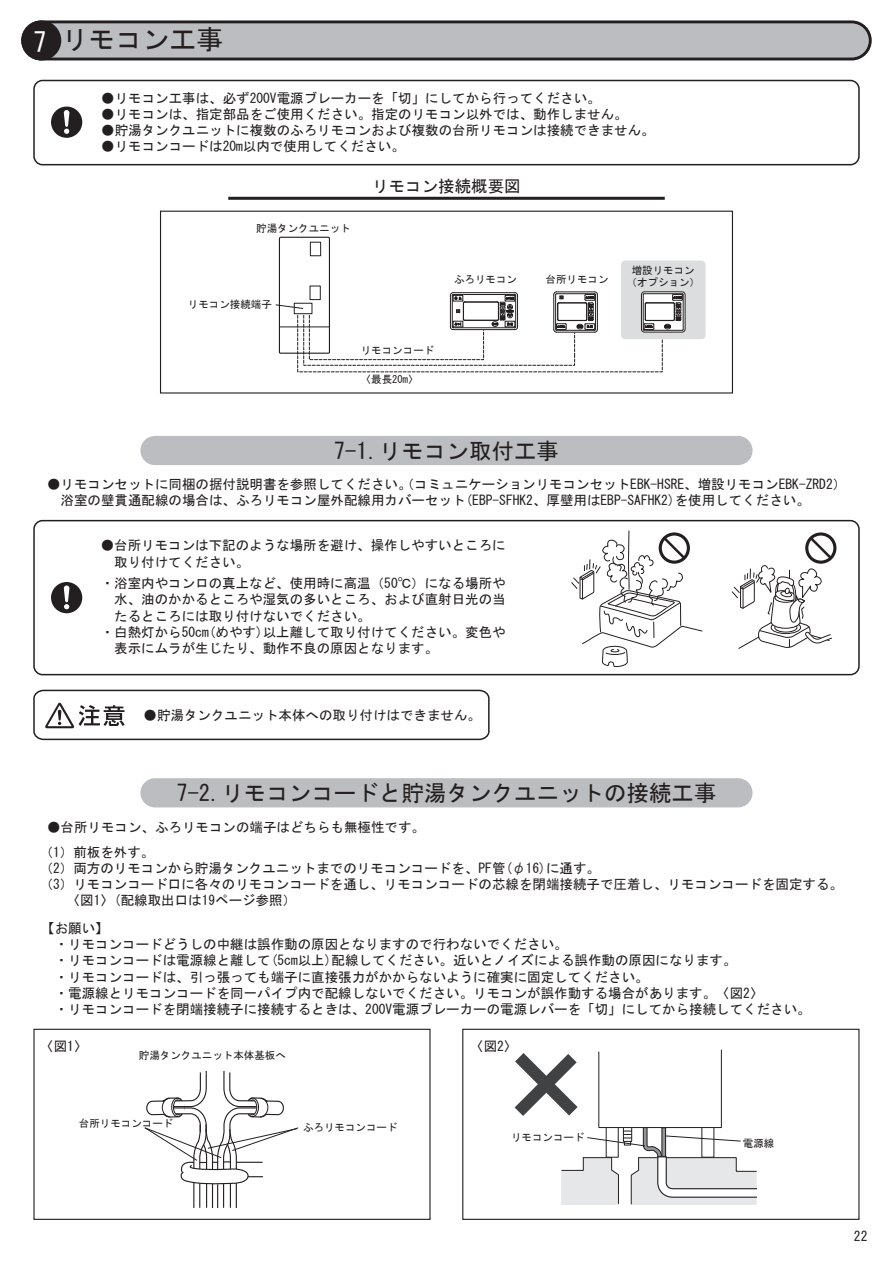
<style>
.page{position:relative;width:893px;height:1263px;background:#fff}
.page>*{position:absolute;margin:0;border:0;box-sizing:border-box;transform-origin:0 0}
.t1{font:27px "MS Gothic";color:#231f20}
.t2{font:27px "MS Gothic";color:#fff}
.t3{font:22.5px "MS Gothic";color:#231f20}
.t4{font:16.5px "MS Gothic";color:#231f20}
.t5{font:13.5px/16.2px "MS Gothic";color:#231f20}
.t6{font:10.5px/12.6px "MS Gothic";color:#231f20;text-align:center}
</style>
<div class="page">
<div style="left:140px;top:436px;width:612px;height:29px;background:#bcbdc0;border-radius:15px"></div>
<hr style="left:228px;top:197px;width:437px;height:3px;background:#231f20">
<div style="left:33px;top:80px;width:827px;height:85px;border:2px solid #231f20;border-radius:9px"></div>
<div style="left:33px;top:520px;width:827px;height:155px;border:2px solid #231f20;border-radius:9px"></div>
<svg style="left:21px;top:20px;width:851px;height:40px;background:#a8a8ab"></svg>
<div style="left:21px;top:20px;width:40px;height:40px;background:#231f20;border-radius:50%"></div>
<svg style="left:51px;top:107px;width:31px;height:31px"></svg>
<svg style="left:51px;top:582px;width:31px;height:31px"></svg>
<svg style="left:33px;top:689px;width:457px;height:52px"></svg>
<svg style="left:571px;top:530px;width:132px;height:137px"></svg>
<div style="left:621px;top:260px;width:84px;height:79px;background:#dcdddf;border-radius:4px"></div>
<div style="left:160px;top:211px;width:573px;height:183px;border:1px solid #231f20"></div>
<div style="left:641px;top:292px;width:44px;height:40px;border:1px solid #231f20;border-radius:3px"></div>
<hr style="left:683px;top:295px;width:1px;height:34px;background:#231f20">
<svg style="left:275px;top:236px;width:408px;height:137px"></svg>
<div style="left:140px;top:778px;width:612px;height:29px;background:#bcbdc0;border-radius:15px"></div>
<div style="left:33px;top:1029px;width:398px;height:191px;border:1px solid #231f20"></div>
<div style="left:462px;top:1029px;width:397px;height:191px;border:1px solid #231f20"></div>
<svg style="left:514px;top:1049px;width:244px;height:156px"></svg>
<svg style="left:144px;top:1071px;width:155px;height:137px"></svg>
<svg style="left:731px;top:532px;width:105px;height:117px"></svg>
<h1 class="t2" style="left:33px;top:28px;width:15px">7</h1>
<h1 class="t1" style="left:62px;top:26px;width:164px">リモコン工事</h1>
<p class="t5" style="left:101px;top:90px;width:501px">●リモコン工事は、必ず200V電源ブレーカーを「切」にしてから行ってください。</p>
<p class="t5" style="left:101px;top:106px;width:528px">●リモコンは、指定部品をご使用ください。指定のリモコン以外では、動作しません。</p>
<p class="t5" style="left:101px;top:122px;width:555px">●貯湯タンクユニットに複数のふろリモコンおよび複数の台所リモコンは接続できません。</p>
<p class="t5" style="left:101px;top:138px;width:305px">●リモコンコードは20m以内で使用してください。</p>
<p class="t6" style="left:256px;top:222px;width:96px">貯湯タンクユニット</p>
<p class="t4" style="left:372px;top:178px;width:150px">リモコン接続概要図</p>
<p class="t6" style="left:188px;top:298px;width:85px">リモコン接続端子</p>
<p class="t6" style="left:454px;top:272px;width:64px">ふろリモコン</p>
<p class="t6" style="left:361px;top:344px;width:75px">リモコンコード</p>
<p class="t6" style="left:361px;top:373px;width:59px">〈最長20m〉</p>
<p class="t6" style="left:546px;top:272px;width:64px">台所リモコン</p>
<p class="t6" style="left:626px;top:264px;width:75px">増設リモコン（オプション）</p>
<h2 class="t3" style="left:334px;top:439px;width:226px">7-1.リモコン取付工事</h2>
<p class="t5" style="left:47px;top:476px;width:801px">●リモコンセットに同梱の据付説明書を参照してください。（コミュニケーションリモコンセットEBK-HSRE、増設リモコンEBK-ZRD2）　浴室の壁貫通配線の場合は、ふろリモコン屋外配線用カバーセット(EBP-SFHK2、厚壁用はEBP-SAFHK2)を使用してください。</p>
<p class="t5" style="left:114px;top:537px;width:393px;text-indent:-14px">●台所リモコンは下記のような場所を避け、操作しやすいところに取り付けてください。</p>
<p class="t5" style="left:101px;top:575px;width:406px">・浴室内やコンロの真上など、使用時に高温（50℃）になる場所や</p>
<p class="t5" style="left:114px;top:591px;width:393px">水、油のかかるところや湿気の多いところ、および直射日光の当</p>
<p class="t5" style="left:114px;top:608px;width:258px">たるところには取り付けないでください。</p>
<p class="t5" style="left:101px;top:624px;width:406px">・白熱灯から50cm(めやす)以上離して取り付けてください。変色や</p>
<p class="t5" style="left:114px;top:640px;width:325px">表示にムラが生じたり、動作不良の原因となります。</p>
<p class="t5" style="left:144px;top:707px;width:339px">●貯湯タンクユニット本体への取り付けはできません。</p>
<h2 class="t3" style="left:176px;top:782px;width:541px">7-2.リモコンコードと貯湯タンクユニットの接続工事</h2>
<p class="t5" style="left:40px;top:814px;width:387px;line-height:24.9px;text-indent:7px">●台所リモコン、ふろリモコンの端子はどちらも無極性です。（1）前板を外す。</p>
<p class="t5" style="left:40px;top:860px;width:562px">（2）両方のリモコンから貯湯タンクユニットまでのリモコンコードを、PF管(φ16)に通す。</p>
<p class="t5" style="left:40px;top:876px;width:805px">（3）リモコンコード口に各々のリモコンコードを通し、リモコンコードの芯線を閉端接続子で圧着し、リモコンコードを固定する。</p>
<p class="t5" style="left:67px;top:892px;width:231px">〈図1〉(配線取出口は19ページ参照）</p>
<p class="t5" style="left:41px;top:920px;width:785px">【お願い】<br>　・リモコンコードどうしの中継は誤作動の原因となりますので行わないでください。<br>　・リモコンコードは電源線と離して(5cm以上)配線してください。近いとノイズによる誤作動の原因になります。<br>　・リモコンコードは、引っ張っても端子に直接張力がかからないように確実に固定してください。<br>　・電源線とリモコンコードを同一パイプ内で配線しないでください。リモコンが誤作動する場合があります。〈図2〉<br>　・リモコンコードを閉端接続子に接続するときは、200V電源ブレーカーの電源レバーを「切」にしてから接続してください。　</p>
<p class="t5" style="left:40px;top:1038px;width:49px">〈図1〉</p>
<p class="t5" style="left:470px;top:1038px;width:49px">〈図2〉</p>
<p class="t6" style="left:139px;top:1048px;width:148px">貯湯タンクユニット本体基板へ</p>
<p class="t6" style="left:79px;top:1117px;width:96px">台所リモコンコード</p>
<p class="t6" style="left:303px;top:1121px;width:96px">ふろリモコンコード</p>
<p class="t6" style="left:511px;top:1131px;width:75px">リモコンコード</p>
<p class="t6" style="left:743px;top:1136px;width:33px">電源線</p>
<p class="t5" style="left:861px;top:1228px;width:8px">0</p>
<p class="t5" style="left:854px;top:1227px;width:15px">22</p>
</div>
